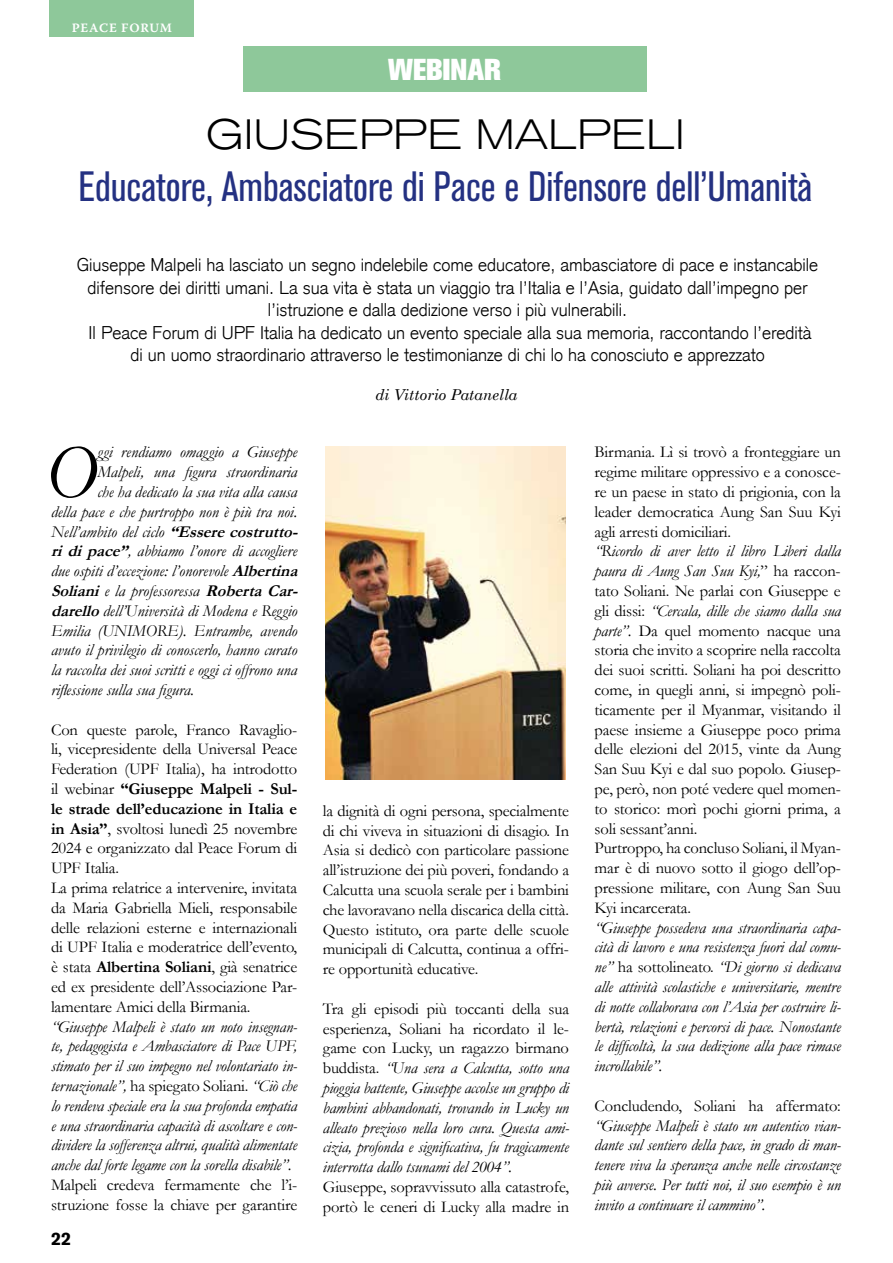
<style>
.page{position:relative;width:893px;height:1263px;background:#fff}
.page>*{position:absolute;margin:0;border:0;box-sizing:border-box;transform-origin:0 0}
.t1{font:italic 77.85px "Garamond";color:#000}
.t2{font:condensed 42px "Akzidenz Grotesk BQ";color:#243182}
.t3{font:300 expanded 42px "Akzidenz Grotesk BQ";color:#000}
.t4{font:30px "Akzidenz Grotesk BQ X Bold Alt";color:#fff}
.t5{font:300 18px/22.5px "Akzidenz Grotesk CE";color:#000;text-align:center}
.t6{font:700 18px "Akzidenz Grotesk BQ";color:#000}
.t7{font:16.5px/19.8px "Garamond";letter-spacing:-.01em;color:#000}
.t8{font:italic 16.5px/19.8px "Garamond";color:#000;text-align:justify}
.t9{font:italic 700 16.5px "Garamond";color:#000}
.t10{font:italic 15px "Century Schoolbook";color:#000}
.t11{font:12.75px "Warnock Pro Semibold Capt";letter-spacing:.045em;color:#fff}
.s1{font-weight:700}
.s2{font-weight:400}
.s3{font-style:normal}
.s4{font-style:italic}
</style>
<div class="page">
<div style="left:50px;top:0;width:144px;height:37px;background:#8ec89a"></div>
<img style="left:325px;top:447px;width:241px;height:332px">
<div style="left:243px;top:46px;width:404px;height:45px;background:#8ec89a"></div>
<p class="t11" style="left:72px;top:20px;width:102px">PEACE FORUM</p>
<h3 class="t4" style="left:388px;top:52px;width:115px">WEBINAR</h3>
<h2 class="t3" style="left:206px;top:110px;width:480px">GIUSEPPE MALPELI</h2>
<h2 class="t2" style="left:78px;top:163px;width:735px">Educatore, Ambasciatore di Pace e Difensore dell’Umanità</h2>
<p class="t5" style="left:77px;top:254px;width:743px">Giuseppe Malpeli ha lasciato un segno indelebile come educatore, ambasciatore di pace e instancabile difensore dei diritti umani. La sua vita è stata un viaggio tra l’Italia e l’Asia, guidato dall’impegno per l’istruzione e dalla dedizione verso i più vulnerabili.<br>Il Peace Forum di UPF Italia ha dedicato un evento speciale alla sua memoria, raccontando l’eredità<br>di un uomo straordinario attraverso le testimonianze di chi lo ha conosciuto e apprezzato</p>
<h1 class="t1" style="left:45px;top:426px;width:54px">O</h1>
<p class="t8" style="left:97px;top:442px;width:201px">ggi rendiamo omaggio a Giuseppe</p>
<p class="t8" style="left:97px;top:462px;width:201px">Malpeli, una figura straordinaria</p>
<p class="t8" style="left:97px;top:482px;width:201px">che ha dedicato la sua vita alla causa</p>
<p class="t8" style="left:51px;top:501px;width:248px">della pace e che purtroppo non è più tra noi.</p>
<p class="t8" style="left:51px;top:521px;width:253px">Nell’ambito del ciclo <span class="s1">“Esserecostrutto-</span></p>
<p class="t8" style="left:51px;top:541px;width:248px"><span class="s1">ridipace”</span>, abbiamo l’onore di accogliere</p>
<p class="t8" style="left:51px;top:561px;width:253px">due ospiti d’eccezione: l’onorevole <span class="s1">Albertina</span></p>
<p class="t9" style="left:51px;top:581px;width:253px">Soliani<span class="s2">e la p r ofe s s o r e s s a</span> RobertaCar-</p>
<p class="t8" style="left:51px;top:600px;width:248px"><span class="s1">darello</span>dell’Università di Modena e Reggio</p>
<p class="t8" style="left:51px;top:620px;width:248px">Emilia (UNIMORE). Entrambe, avendo</p>
<p class="t8" style="left:51px;top:640px;width:248px">avuto il privilegio di conoscerlo, hanno curato</p>
<p class="t8" style="left:51px;top:660px;width:248px">la raccolta dei suoi scritti e oggi ci offrono una</p>
<p class="t8" style="left:51px;top:680px;width:145px">riflessione sulla sua figura.</p>
<p class="t7" style="left:51px;top:719px;width:248px">Con queste parole, Franco Ravaglio&shy;li, vicepresidente della Universal Peace Federation (UPF Italia), ha introdotto il webinar <span class="s1">“Giuseppe Malpeli - Sul&shy;le strade dell’educazione in Italia e in Asia”</span>, svoltosi lunedì 25 novembre 2024 e organizzato dal Peace Forum di UPF Italia.<br>La prima relatrice a intervenire, invitata da Maria Gabriella Mieli, responsabile delle relazioni esterne e internazionali di UPF Italia e moderatrice dell’evento, è stata <span class="s1">Albertina Soliani</span>, già senatrice ed ex presidente dell’Associazione Par&shy;lamentare Amici della Birmania.</p>
<p class="t8" style="left:51px;top:1016px;width:248px">“Giuseppe Malpeli è stato un noto insegnan&shy;te, pedagogista e Ambasciatore di Pace UPF, stimato per il suo impegno nel volontariato in&shy;ternazionale”, <span class="s3">ha spiegato Soliani.</span> “Ciò che lo rendeva speciale era la sua profonda empatia e una straordinaria capacità di ascoltare e con&shy;dividere la sofferenza altrui, qualità alimentate anche dal forte legame con la sorella disabile”.</p>
<p class="t7" style="left:51px;top:1175px;width:248px">Malpeli credeva fermamente che l’i&shy;struzione fosse la chiave per garantire</p>
<p class="t6" style="left:51px;top:1228px;width:22px">22</p>
<p class="t10" style="left:375px;top:385px;width:144px">di Vittorio Patanella</p>
<p class="t7" style="left:323px;top:800px;width:248px;text-align:justify">la dignità di ogni persona, specialmente di chi viveva in situazioni di disagio. In Asia si dedicò con particolare passione all’istruzione dei più poveri, fondando a Calcutta una scuola serale per i bambini che lavoravano nella discarica della città.<br>Questo istituto, ora parte delle scuole municipali di Calcutta, continua a offri&shy;re opportunità educative.</p>
<p class="t8" style="left:323px;top:998px;width:248px"><span class="s3">Tra gli episodi più toccanti della sua esperienza, Soliani ha ricordato il le&shy;game con Lucky, un ragazzo birmano buddista.</span> “Una sera a Calcutta, sotto una pioggia battente, Giuseppe accolse un gruppo di bambini abbandonati, trovando in Lucky un alleato prezioso nella loro cura. Questa ami&shy;cizia, profonda e significativa, fu tragicamente interrotta dallo tsunami del 2004”.</p>
<p class="t7" style="left:323px;top:1177px;width:248px">Giuseppe, sopravvissuto alla catastrofe, portò le ceneri di Lucky alla madre in</p>
<p class="t7" style="left:595px;top:442px;width:248px;text-align:justify">Birmania. Lì si trovò a fronteggiare un regime militare oppressivo e a conosce&shy;re un paese in stato di prigionia, con la leader democratica Aung San Suu Kyi agli arresti domiciliari.</p>
<p class="t7" style="left:595px;top:541px;width:248px"><span class="s4">“Ricordo di aver letto il libro Liberi dalla paura di Aung San Suu Kyi,</span>” ha raccon&shy;tato Soliani. Ne parlai con Giuseppe e gli dissi: <span class="s4">“Cercala, dille che siamo dalla sua parte”.</span> Da quel momento nacque una storia che invito a scoprire nella raccolta dei suoi scritti. Soliani ha poi descritto come, in quegli anni, si impegnò poli&shy;ticamente per il Myanmar, visitando il paese insieme a Giuseppe poco prima delle elezioni del 2015, vinte da Aung San Suu Kyi e dal suo popolo. Giusep&shy;pe, però, non poté vedere quel momen&shy;to storico: morì pochi giorni prima, a soli sessant’anni.<br>Purtroppo, ha concluso Soliani, il Myan&shy;mar è di nuovo sotto il giogo dell’op&shy;pressione militare, con Aung San Suu Kyi incarcerata.</p>
<p class="t8" style="left:595px;top:917px;width:248px">“Giuseppe possedeva una straordinaria capa&shy;cità di lavoro e una resistenza fuori dal comu&shy;ne” <span class="s3">ha sottolineato.</span> “Di giorno si dedicava alle attività scolastiche e universitarie, mentre di notte collaborava con l’Asia per costruire li&shy;bertà, relazioni e percorsi di pace. Nonostante le difficoltà, la sua dedizione alla pace rimase incrollabile”.</p>
<p class="t7" style="left:595px;top:1095px;width:248px">Concludendo, Soliani ha affermato:</p>
<p class="t8" style="left:595px;top:1115px;width:248px">“Giuseppe Malpeli è stato un autentico vian&shy;dante sul sentiero della pace, in grado di man&shy;tenere viva la speranza anche nelle circostanze più avverse. Per tutti noi, il suo esempio è un invito a continuare il cammino”.</p>
</div>
